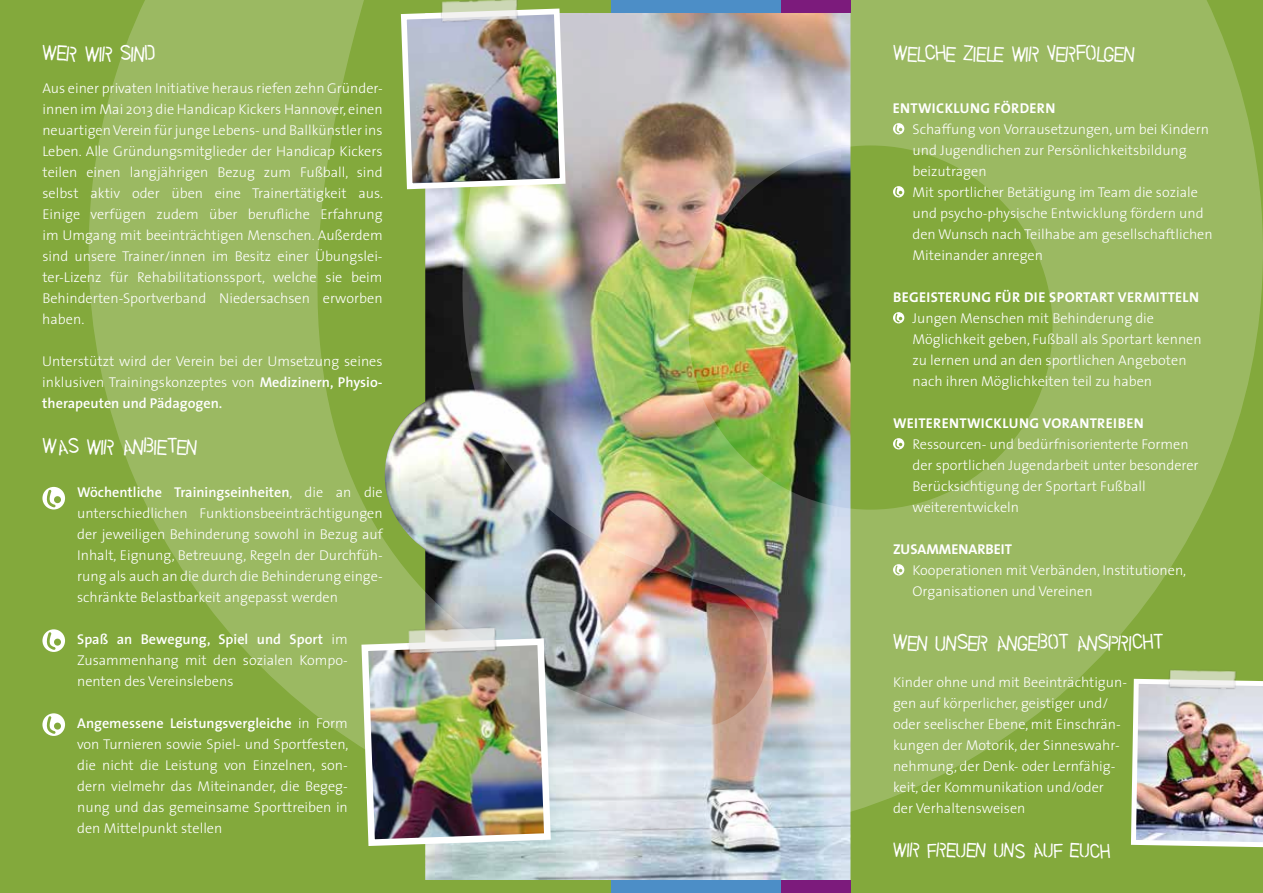
<style>
.page{position:relative;width:1263px;height:893px;background:#83a93c}
.page>*{position:absolute;margin:0;border:0;box-sizing:border-box;transform-origin:0 0}
.t1{font:15px "Vegetable";letter-spacing:-.01em;color:#fff}
.t2{font:300 14.25px/21px "The Sans";color:#fff;text-align:justify}
.t3{font:700 14.25px "The Sans";letter-spacing:.025em;color:#fff}
.t4{font:14.25px "Vegetable";color:#fff}
.s1{font-weight:600}
</style>
<div class="page">
<img style="left:425px;top:838px;width:425px;height:42px">
<img style="left:89px;top:0;width:1174px;height:838px">
<svg style="left:893px;top:123px;width:11px;height:11px"></svg>
<svg style="left:893px;top:186px;width:11px;height:11px"></svg>
<svg style="left:893px;top:312px;width:11px;height:11px"></svg>
<svg style="left:893px;top:438px;width:11px;height:11px"></svg>
<svg style="left:893px;top:564px;width:11px;height:11px"></svg>
<svg style="left:42px;top:487px;width:23px;height:22px"></svg>
<svg style="left:42px;top:629px;width:23px;height:23px"></svg>
<svg style="left:42px;top:713px;width:23px;height:23px"></svg>
<img style="left:358px;top:635px;width:196px;height:214px">
<img style="left:397px;top:619px;width:106px;height:48px">
<div style="left:766px;top:0;width:84px;height:13px;background:#7c1b7c"></div>
<div style="left:591px;top:0;width:190px;height:13px;background:#4c8ec7"></div>
<div style="left:425px;top:0;width:185px;height:13px;background:#83a93c"></div>
<div style="left:766px;top:880px;width:84px;height:13px;background:#7c1b7c"></div>
<div style="left:591px;top:880px;width:190px;height:13px;background:#4c8ec7"></div>
<div style="left:425px;top:880px;width:185px;height:13px;background:#83a93c"></div>
<img style="left:1128px;top:676px;width:135px;height:172px">
<img style="left:1160px;top:663px;width:81px;height:36px">
<img style="left:398px;top:6px;width:170px;height:186px">
<img style="left:432px;top:0;width:92px;height:34px">
<p class="t1" style="left:43px;top:43px;width:115px">WER WIR SIND</p>
<p class="t1" style="left:893px;top:43px;width:244px">WELCHE ZIELE WIR VERFOLGEN</p>
<p class="t2" style="left:42px;top:77px;width:342px">Aus einer privaten Initiative heraus riefen zehn Gründer&shy;innen im Mai 2013 die Handicap Kickers Hannover, einen neuartigenVerein fürjunge Lebens- und Ballkünstler ins Leben. Alle Gründungsmitglieder der Handicap Kickers teilen einen langjährigen Bezug zum Fußball, sind selbst aktiv oder üben eine Trainertätigkeit aus.<br>Einige verfügen zudem über berufliche Erfahrung im Umgang mit beeinträchtigen Menschen. Außerdem sind unsere Trainer/innen im Besitz einer Übungslei&shy;ter-Lizenz für Rehabilitationssport, welche sie beim Behinderten-Sportverband Niedersachsen erworben haben.</p>
<p class="t2" style="left:42px;top:350px;width:342px">Unterstützt wird der Verein bei der Umsetzung seines inklusiven Trainingskonzeptes von <span class="s1">Medizinern, Physio&shy;therapeuten und Pädagogen.</span></p>
<p class="t1" style="left:42px;top:436px;width:157px">WAS WIR ANBIETEN</p>
<p class="t2" style="left:77px;top:482px;width:307px"><span class="s1">Wöchentliche Trainingseinheiten</span>, die an die unterschiedlichen Funktionsbeeinträchtigungen der jeweiligen Behinderung sowohl in Bezug auf Inhalt, Eignung, Betreuung, Regeln der Durchfüh&shy;rung als auch an die durch die Behinderung einge&shy;schränkte Belastbarkeit angepasst werden</p>
<p class="t2" style="left:77px;top:629px;width:272px"><span class="s1">Spaß an Bewegung, Spiel und Sport</span> im Zusammenhang mit den sozialen Kompo&shy;nenten des Vereinslebens</p>
<p class="t2" style="left:77px;top:713px;width:273px"><span class="s1">Angemessene Leistungsvergleiche</span> in Form von Turnieren sowie Spiel- und Sportfesten, die nicht die Leistung von Einzelnen, son&shy;dern vielmehr das Miteinander, die Begeg&shy;nung und das gemeinsame Sporttreiben in den Mittelpunkt stellen</p>
<p class="t3" style="left:893px;top:97px;width:17px">ENTWICKL</p>
<p class="t3" style="left:960px;top:97px;width:61px">UNG FÖRDERN</p>
<p class="t2" style="left:912px;top:119px;width:302px;text-align:left">Schaffung von Vorrausetzungen, um bei Kindern und Jugendlichen zur Persönlichkeitsbildung beizutragen<br>Mit sportlicher Betätigung im Team die soziale und psycho-physische Entwicklung fördern und den Wunsch nach Teilhabe am gesellschaftlichen Miteinander anregen</p>
<p class="t3" style="left:893px;top:286px;width:34px">BEGEISTER</p>
<p class="t3" style="left:961px;top:286px;width:71px">UNG FÜR DIE</p>
<p class="t3" style="left:1049px;top:286px;width:17px">SPORTART</p>
<p class="t3" style="left:1118px;top:286px;width:19px">VERMITTELN</p>
<p class="t2" style="left:912px;top:308px;width:291px;text-align:left">Jungen Menschen mit Behinderung die Möglichkeit geben, Fußball als Sportart kennen zu lernen und an den sportlichen Angeboten nach ihren Möglichkeiten teil zu haben</p>
<p class="t3" style="left:893px;top:412px;width:23px">WEITERENTWICKL</p>
<p class="t3" style="left:1009px;top:412px;width:52px">UNG VORANTREIBEN</p>
<p class="t2" style="left:912px;top:434px;width:288px;text-align:left">Ressourcen- und bedürfnisorienterte Formen der sportlichen Jugendarbeit unter besonderer Berücksichtigung der Sportart Fußball weiterentwickeln</p>
<p class="t3" style="left:893px;top:538px;width:27px">ZUSAMMENARBEIT</p>
<p class="t2" style="left:912px;top:560px;width:275px">Kooperationen mit Verbänden, Institutionen,<br>Organisationen und Vereinen</p>
<p class="t1" style="left:893px;top:632px;width:272px">WEN UNSER ANGEBOT ANSPRICHT</p>
<p class="t2" style="left:893px;top:671px;width:235px;text-align:left">Kinder ohne und mit Beeinträchtigun&shy;gen auf körperlicher, geistiger und/ oder seelischer Ebene, mit Einschrän&shy;kungen der Motorik, der Sinneswahr&shy;nehmung, der Denk- oder Lernfähig&shy;keit, der Kommunikation und/oder der Verhaltensweisen</p>
<p class="t4" style="left:893px;top:840px;width:220px">WIR FREUEN UNS AUF EUCH</p>
</div>
